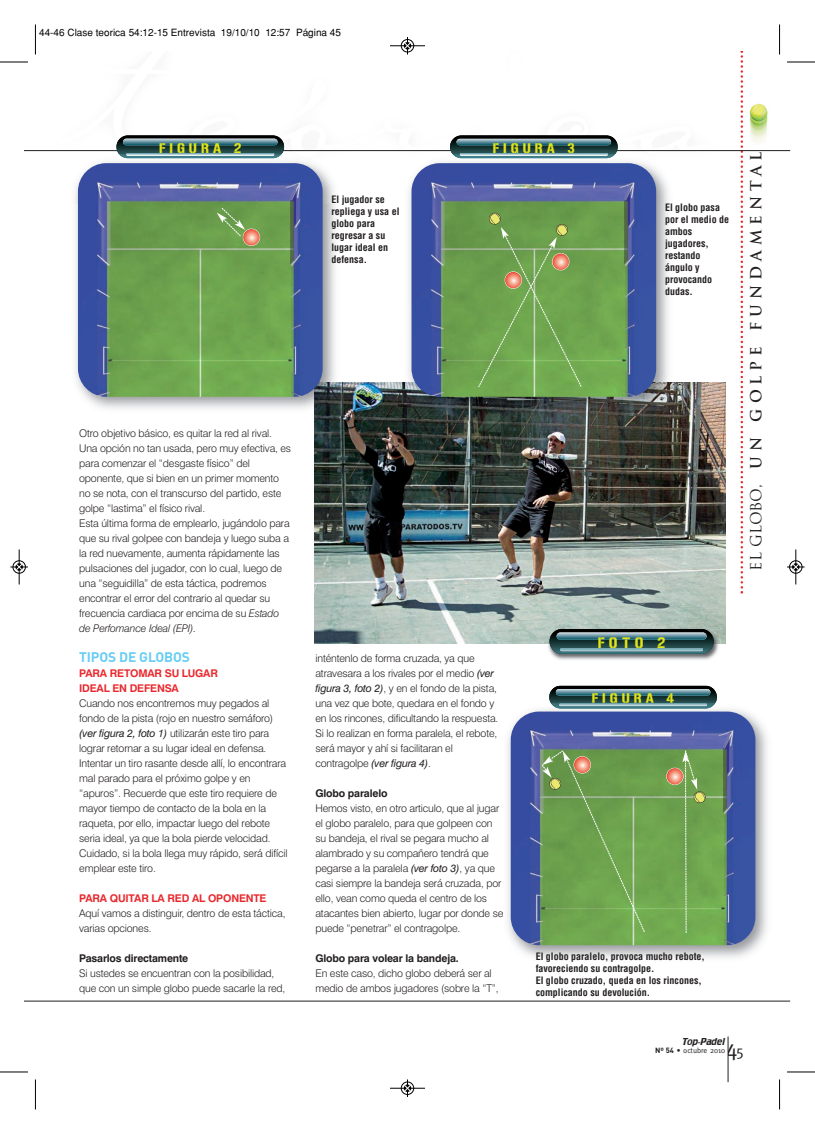
<style>
.page{position:relative;width:815px;height:1134px;background:#fff}
.page>*{position:absolute;margin:0;border:0;box-sizing:border-box;transform-origin:0 0}
.t1{font:22.5px "Meta CE";color:#231f20}
.t2{font:700 15px "Trajan";letter-spacing:.33em;color:#231f20}
.t3{font:15px "Gunplay";color:#e2e318}
.t4{font:13.88px "Gunplay";letter-spacing:.29em;color:#e2e318}
.t5{font:700 13.75px "DIN";letter-spacing:-.01em;color:#68cef3}
.t6{font:300 10.62px/15px "Swiss 721 BT";letter-spacing:-.015em;color:#231f20}
.t7{font:700 10.62px "Swiss 721 BT";letter-spacing:-.015em;color:#231f20}
.t8{font:700 10.62px/15px "Swiss 721 BT";letter-spacing:-.015em;color:#e9282d}
.t9{font:700 condensed 10px/12px "Helvetica";color:#231f20}
.t10{font:10px "Helvetica";color:#000}
.t11{font:8.75px "Generation";color:#231f20}
.t12{font:7.5px "Meta CE";color:#231f20}
.s1{font-style:italic}
.s2{font-weight:400;font-style:italic}
.s3{font-weight:400}
.s4{font-family:"DIN";font-weight:700}
.s5{font-size:15px}
</style>
<div class="page">
<img style="left:314px;top:382px;width:412px;height:261px">
<img style="left:749px;top:102px;width:20px;height:43px">
<svg style="left:741px;top:51px;width:2px;height:542px"></svg>
<hr style="left:728px;top:1036px;width:1px;height:46px;background:#231f20">
<img style="left:545px;top:624px;width:178px;height:36px">
<svg style="left:549px;top:629px;width:165px;height:25px;background:#42656a"></svg>
<hr style="left:25px;top:150px;width:765px;height:1px;background:#231f20">
<hr style="left:25px;top:1000px;width:765px;height:1px;background:#231f20">
<svg style="left:116px;top:135px;width:168px;height:19px;background:#3d5c61"></svg>
<img style="left:72px;top:154px;width:270px;height:262px">
<img style="left:119px;top:154px;width:162px;height:4px">
<img style="left:126px;top:154px;width:148px;height:2px">
<img style="left:78px;top:163px;width:245px;height:234px">
<svg style="left:243px;top:229px;width:17px;height:16px"></svg>
<div style="left:243px;top:229px;width:17px;height:17px;border:1px solid #fff;border-radius:50%"></div>
<svg style="left:217px;top:207px;width:28px;height:30px"></svg>
<svg style="left:450px;top:135px;width:168px;height:19px;background:#3a595e"></svg>
<img style="left:403px;top:154px;width:272px;height:262px">
<img style="left:453px;top:154px;width:162px;height:4px">
<img style="left:460px;top:154px;width:148px;height:2px">
<img style="left:411px;top:163px;width:245px;height:234px">
<svg style="left:478px;top:212px;width:104px;height:176px;background:#77a656"></svg>
<svg style="left:549px;top:686px;width:168px;height:17px;background:#37565b"></svg>
<img style="left:507px;top:703px;width:260px;height:255px">
<img style="left:551px;top:703px;width:164px;height:5px">
<img style="left:559px;top:703px;width:148px;height:3px">
<img style="left:592px;top:703px;width:81px;height:1px">
<img style="left:511px;top:711px;width:244px;height:234px">
<svg style="left:667px;top:768px;width:16px;height:17px"></svg>
<div style="left:666px;top:768px;width:18px;height:17px;border:1px solid #fff;border-radius:50%"></div>
<div style="left:694px;top:791px;width:12px;height:12px;border:1px solid #231f20;border-radius:50%"></div>
<svg style="left:682px;top:750px;width:23px;height:183px;background:#77a958"></svg>
<svg style="left:541px;top:750px;width:104px;height:183px;background:#73a354"></svg>
<hr style="left:35px;top:25px;width:1px;height:30px;background:#000">
<svg style="left:0;top:62px;width:28px;height:1px"></svg>
<hr style="left:779px;top:25px;width:1px;height:30px;background:#000">
<svg style="left:787px;top:62px;width:28px;height:1px"></svg>
<hr style="left:35px;top:1079px;width:1px;height:30px;background:#000">
<svg style="left:0;top:1071px;width:28px;height:2px"></svg>
<hr style="left:779px;top:1079px;width:1px;height:30px;background:#000">
<svg style="left:787px;top:1071px;width:28px;height:2px"></svg>
<hr style="left:390px;top:46px;width:35px;height:1px;background:#000">
<div style="left:401px;top:39px;width:13px;height:13px;border:1px solid #000;border-radius:50%"></div>
<svg style="left:404px;top:37px;width:7px;height:18px"></svg>
<div style="left:401px;top:1081px;width:13px;height:14px;border:1px solid #fff;border-radius:50%"></div>
<hr style="left:390px;top:1088px;width:35px;height:1px;background:#000">
<div style="left:401px;top:1082px;width:13px;height:13px;border:1px solid #000;border-radius:50%"></div>
<svg style="left:404px;top:1079px;width:7px;height:18px"></svg>
<div style="left:13px;top:560px;width:13px;height:14px;border:1px solid #fff;border-radius:50%"></div>
<hr style="left:19px;top:549px;width:1px;height:35px;background:#000">
<div style="left:13px;top:561px;width:13px;height:12px;border:1px solid #000;border-radius:50%"></div>
<svg style="left:10px;top:564px;width:18px;height:6px"></svg>
<div style="left:789px;top:560px;width:13px;height:14px;border:1px solid #fff;border-radius:50%"></div>
<hr style="left:796px;top:549px;width:1px;height:35px;background:#000">
<div style="left:789px;top:561px;width:13px;height:12px;border:1px solid #000;border-radius:50%"></div>
<svg style="left:787px;top:564px;width:18px;height:6px"></svg>
<p class="t10" style="left:39px;top:26px;width:303px">44-46 Clase teorica 54:12-15 Entrevista 19/10/10 12:57 Página 45</p>
<h3 class="t4" style="left:159px;top:143px;width:84px">FIGURA 2</h3>
<p class="t6" style="left:79px;top:426px;width:213px">Otro objetivo básico, es quitar la red al rival.<br>Una opción no tan usada, pero muy efectiva, es para comenzar el “desgaste físico” del oponente, que si bien en un primer momento no se nota, con el transcurso del partido, este golpe “lastima” el físico rival.<br>Esta última forma de emplearlo, jugándolo para que su rival golpee con bandeja y luego suba a la red nuevamente, aumenta rápidamente las pulsaciones del jugador, con lo cual, luego de una “seguidilla” de esta táctica, podremos encontrar el error del contrario al quedar su frecuencia cardiaca por encima de su <span class="s1">Estado de Perfomance Ideal (EPI).</span></p>
<p class="t5" style="left:79px;top:652px;width:112px">TIPOS DE GLOBOS</p>
<p class="t8" style="left:79px;top:666px;width:140px">PARA RETOMAR SU LUGAR<br>IDEAL EN DEFENSA</p>
<p class="t6" style="left:79px;top:696px;width:210px">Cuando nos encontremos muy pegados al fondo de la pista (rojo en nuestro semáforo) <span class="s2">(ver figura 2, foto 1)</span> utilizarán este tiro para lograr retornar a su lugar ideal en defensa.<br>Intentar un tiro rasante desde allí, lo encontrara mal parado para el próximo golpe y en “apuros”. Recuerde que este tiro requiere de mayor tiempo de contacto de la bola en la raqueta, por ello, impactar luego del rebote seria ideal, ya que la bola pierde velocidad.<br>Cuidado, si la bola llega muy rápido, será difícil emplear este tiro.</p>
<p class="t8" style="left:79px;top:891px;width:189px">PARA QUITAR LA RED AL OPONENTE</p>
<p class="t6" style="left:79px;top:906px;width:208px">Aquí vamos a distinguir, dentro de esta táctica, varias opciones.</p>
<p class="t7" style="left:79px;top:952px;width:111px">Pasarlos directamente</p>
<p class="t6" style="left:79px;top:966px;width:208px">Si ustedes se encuentran con la posibilidad, que con un simple globo puede sacarle la red,</p>
<p class="t9" style="left:331px;top:193px;width:70px">El jugador se repliega y usa el globo para regresar a su lugar ideal en defensa.</p>
<h3 class="t4" style="left:493px;top:143px;width:84px">FIGURA 3</h3>
<p class="t9" style="left:665px;top:201px;width:66px">El globo pasa por el medio de ambos jugadores, restando ángulo y provocando dudas.</p>
<h2 class="t2" style="left:747px;top:571px;width:420px;rotate:-90deg"><span class="s3">EL GLOBO,</span> UN GOLPE FUNDAMENTAL</h2>
<p class="t6" style="left:315px;top:651px;width:185px">inténtenlo de forma cruzada, ya que atravesara a los rivales por el medio <span class="s2">(ver figura 3, foto 2)</span>, y en el fondo de la pista, una vez que bote, quedara en el fondo y en los rincones, dificultando la respuesta.<br>Si lo realizan en forma paralela, el rebote, será mayor y ahí si facilitaran el contragolpe <span class="s2">(ver figura 4)</span>.</p>
<p class="t7" style="left:315px;top:787px;width:74px">Globo paralelo</p>
<p class="t6" style="left:315px;top:801px;width:189px">Hemos visto, en otro articulo, que al jugar el globo paralelo, para que golpeen con su bandeja, el rival se pegara mucho al alambrado y su compañero tendrá que pegarse a la paralela <span class="s2">(ver foto 3)</span>, ya que casi siempre la bandeja será cruzada, por ello, vean como queda el centro de los atacantes bien abierto, lugar por donde se puede “penetrar” el contragolpe.</p>
<p class="t7" style="left:315px;top:952px;width:145px">Globo para volear la bandeja.</p>
<p class="t6" style="left:315px;top:966px;width:185px">En este caso, dicho globo deberá ser al medio de ambos jugadores (sobre la “T”,</p>
<h2 class="t3" style="left:598px;top:637px;width:69px">FOTO 2</h2>
<h3 class="t4" style="left:592px;top:693px;width:84px">FIGURA 4</h3>
<p class="t9" style="left:536px;top:950px;width:171px">El globo paralelo, provoca mucho rebote, favoreciendo su contragolpe.<br>El globo cruzado, queda en los rincones, complicando su devolución.</p>
<p class="t11" style="left:683px;top:1038px;width:44px">Top-Padel</p>
<p class="t12" style="left:655px;top:1047px;width:71px"><span class="s4">Nº 54</span> • octubre 2010</p>
<h1 class="t1" style="left:725px;top:1040px;width:20px">4<span class="s5">5</span></h1>
</div>
